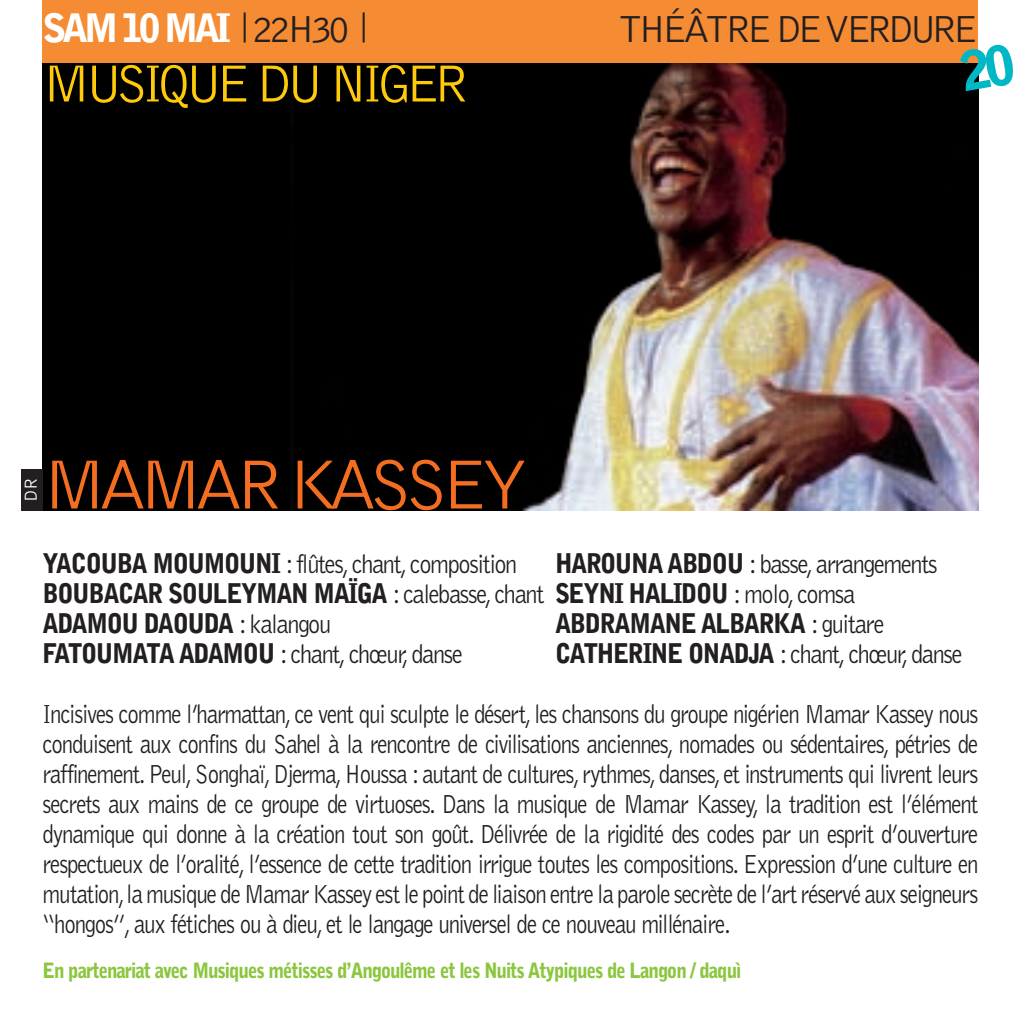
<style>
.page{position:relative;width:1021px;height:1021px;background:#fff}
.page>*{position:absolute;margin:0;border:0;box-sizing:border-box;transform-origin:0 0}
.t1{font:300 72px "Bell Gothic";letter-spacing:-.11em;color:#f36e21}
.t2{font:300 54px "Bell Gothic";letter-spacing:-.11em;color:#feca0a}
.t3{font:300 39px "Bell Gothic";letter-spacing:-.11em;color:#231f20}
.t4{font:900 39px "Bell Gothic";letter-spacing:-.11em;color:#fff}
.t5{font:300 27px/30px "Bell Gothic";letter-spacing:-.055em;color:#231f20;text-align:justify;scale:.85 1}
.t6{font:900 27px/30px "Bell Gothic";letter-spacing:-.055em;color:#231f20;scale:.9 1}
.t7{font:300 27px "Bell Gothic";letter-spacing:-.055em;color:#231f20;scale:.9 1}
.t8{font:900 21px "Bell Gothic";letter-spacing:-.055em;color:#8bc63e;scale:.9 1}
.t9{font:300 18px "Bell Gothic";color:#fff}
.s1{font-weight:300;color:#231f20}
.s2{font-weight:900}
.s3{font-weight:300}
</style>
<div class="page">
<img style="left:21px;top:0;width:958px;height:511px">
<svg style="left:958px;top:43px;width:21px;height:48px"></svg>
<h3 class="t4" style="left:43px;top:14px;width:326px">SAM 10 MAI <sup>|</sup> <span class="s1">22H30</span> <sup>|</sup></h3>
<h3 class="t3" style="left:618px;top:15px;width:361px">THÉÂTRE DE VERDURE</h3>
<h2 class="t2" style="left:43px;top:63px;width:427px">MUSIQUE DU NIGER</h2>
<p class="t9" style="left:24px;top:502px;width:26px;rotate:-90deg">DR</p>
<h1 class="t1" style="left:43px;top:457px;width:487px">MAMAR KASSEY</h1>
<p class="t7" style="left:43px;top:553px;width:529px"><span class="s2">YACOUBA MOUMOUNI</span> : flûtes, chant, composition</p>
<p class="t6" style="left:43px;top:550px;width:996px;text-indent:512px">HAROUNA ABDOU <span class="s3">: basse, arrangements<br></span>BOUBACAR SOULEYMAN MAÏGA <span class="s3">: calebasse, chant</span> SEYNI HALIDOU <span class="s3">: molo, comsa<br></span>ADAMOU DAOUDA <span class="s3">: kalangou</span></p>
<p class="t6" style="left:555px;top:610px;width:367px">ABDRAMANE ALBARKA <span class="s3">: guitare</span></p>
<p class="t7" style="left:43px;top:643px;width:468px"><span class="s2">FATOUMATA ADAMOU</span> : chant, chœur, danse</p>
<p class="t7" style="left:555px;top:643px;width:454px"><span class="s2">CATHERINE ONADJA</span> : chant, chœur, danse</p>
<p class="t5" style="left:43px;top:700px;width:1102px">Incisives comme l’harmattan, ce vent qui sculpte le désert, les chansons du groupe nigérien Mamar Kassey nous conduisent aux confins du Sahel à la rencontre de civilisations anciennes, nomades ou sédentaires, pétries de raffinement. Peul, Songhaï, Djerma, Houssa : autant de cultures, rythmes, danses, et instruments qui livrent leurs secrets aux mains de ce groupe de virtuoses. Dans la musique de Mamar Kassey, la tradition est l’élément dynamique qui donne à la création tout son goût. Délivrée de la rigidité des codes par un esprit d’ouverture respectueux de l’oralité, l’essence de cette tradition irrigue toutes les compositions. Expression d’une culture en mutation,la musique de Mamar Kassey est le point de liaison entre la parole secrète de l’art réservé aux seigneurs “hongos”, aux fétiches ou à dieu, et le langage universel de ce nouveau millénaire.</p>
<p class="t8" style="left:43px;top:962px;width:778px">En partenariat avec Musiques métisses d’Angoulême et les Nuits Atypiques de Langon / daquì</p>
</div>
